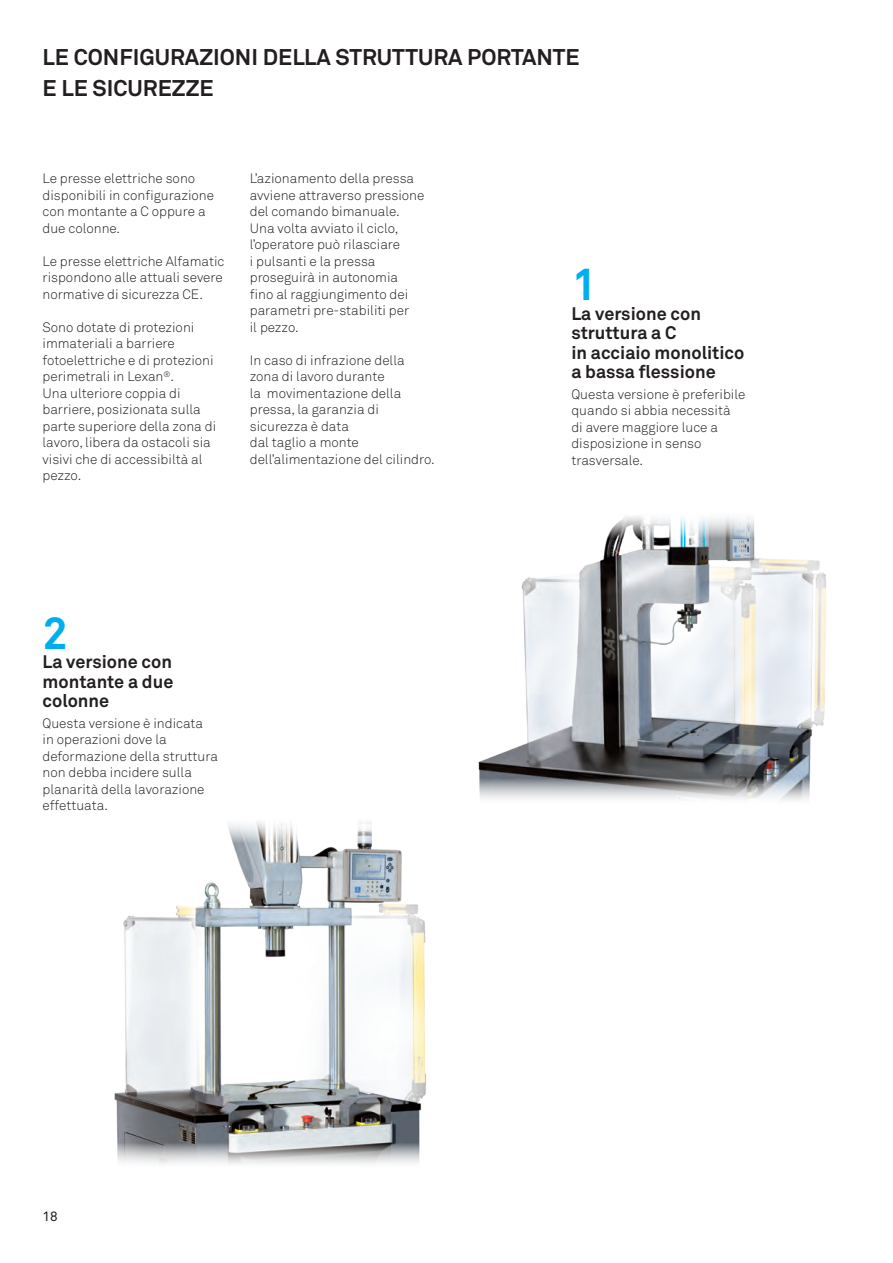
<style>
.page{position:relative;width:893px;height:1263px;background:#fff}
.page>*{position:absolute;margin:0;border:0;box-sizing:border-box;transform-origin:0 0}
.t1{font:700 45px "Akkurat";color:#00aeef}
.t2{font:700 22.5px "Akkurat";color:#231f20}
.t3{font:700 18px/19.5px "Akkurat";color:#231f20}
.t4{font:300 13.5px/16.5px "Akkurat";color:#231f20}
.t5{font:13.5px "Akkurat";color:#231f20}
</style>
<div class="page">
<img style="left:478px;top:516px;width:348px;height:285px">
<img style="left:114px;top:822px;width:312px;height:342px">
<p class="t2" style="left:43px;top:42px;width:539px">LE CONFIGURAZIONI DELLA STRUTTURA PORTANTE</p>
<p class="t2" style="left:43px;top:74px;width:173px">E LE SICUREZZE</p>
<p class="t4" style="left:43px;top:171px;width:173px">Le presse elettriche sono disponibili in configurazione con montante a C oppure a due colonne.</p>
<p class="t4" style="left:43px;top:253px;width:183px;text-align:justify">Le presse elettriche Alfamatic rispondono alle attuali severe normative di sicurezza CE.</p>
<p class="t4" style="left:43px;top:319px;width:173px">Sono dotate di protezioni immateriali a barriere fotoelettriche e di protezioni perimetrali in Lexan<sup>®</sup>.</p>
<p class="t4" style="left:43px;top:385px;width:175px">Una ulteriore coppia di barriere, posizionata sulla parte superiore della zona di lavoro, libera da ostacoli sia visivi che di accessibiltà al pezzo.</p>
<p class="t4" style="left:250px;top:171px;width:176px">L’azionamento della pressa avviene attraverso pressione del comando bimanuale.</p>
<p class="t4" style="left:250px;top:220px;width:161px">Una volta avviato il ciclo, l’operatore può rilasciare<br>i pulsanti e la pressa proseguirà in autonomia fino al raggiungimento dei parametri pre-stabiliti per</p>
<p class="t4" style="left:250px;top:319px;width:50px">il pezzo.</p>
<p class="t4" style="left:250px;top:352px;width:156px">In caso di infrazione della zona di lavoro durante</p>
<p class="t4" style="left:250px;top:385px;width:153px">la movimentazione della pressa, la garanzia di sicurezza è data</p>
<p class="t4" style="left:250px;top:435px;width:186px">dal taglio a monte dell’alimentazione del cilindro.</p>
<p class="t1" style="left:43px;top:604px;width:27px">2</p>
<p class="t3" style="left:43px;top:652px;width:131px">La versione con</p>
<p class="t3" style="left:43px;top:672px;width:132px">montante a due colonne</p>
<p class="t4" style="left:43px;top:715px;width:162px">Questa versione è indicata</p>
<p class="t4" style="left:43px;top:732px;width:177px">in operazioni dove la deformazione della struttura non debba incidere sulla planarità della lavorazione</p>
<p class="t4" style="left:43px;top:798px;width:67px">effettuata.</p>
<p class="t1" style="left:571px;top:256px;width:27px">1</p>
<p class="t3" style="left:571px;top:304px;width:131px">La versione con</p>
<p class="t3" style="left:571px;top:323px;width:107px">struttura a C</p>
<p class="t3" style="left:571px;top:343px;width:175px">in acciaio monolitico</p>
<p class="t3" style="left:571px;top:362px;width:146px">a bassa flessione</p>
<p class="t4" style="left:571px;top:386px;width:175px">Questa versione è preferibile quando si abbia necessità<br>di avere maggiore luce a disposizione in senso</p>
<p class="t4" style="left:571px;top:452px;width:73px">trasversale.</p>
<p class="t5" style="left:43px;top:1208px;width:17px">18</p>
</div>
